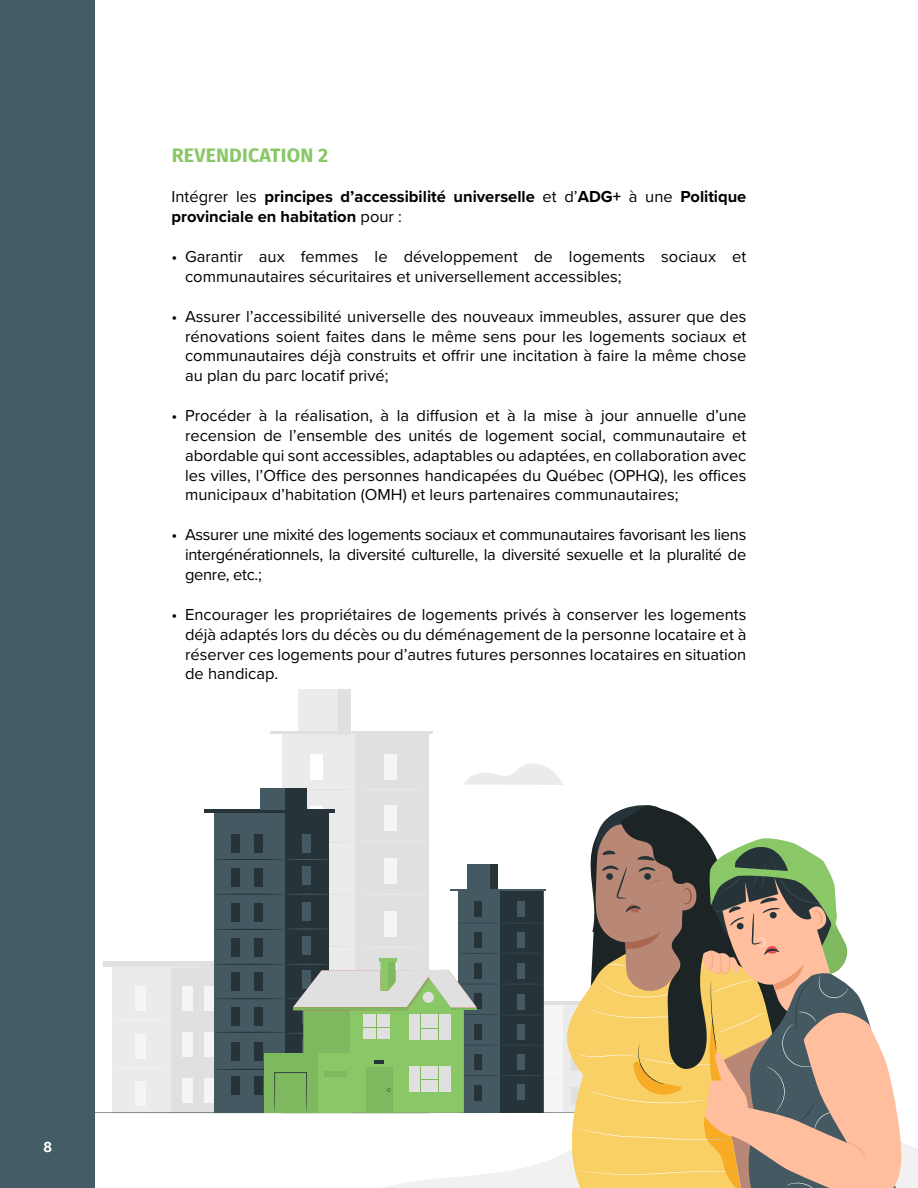
<style>
.page{position:relative;width:918px;height:1188px;background:#fff}
.page>*{position:absolute;margin:0;border:0;box-sizing:border-box;transform-origin:0 0}
.t1{font:700 19.5px "Fira Sans";letter-spacing:.01em;color:#89c767}
.t2{font:16.5px/19.8px "Proxima Nova";color:#000;text-align:justify}
.t3{font:700 16.5px/19.8px "Proxima Nova";color:#000}
.t4{font:600 15px "Fira Sans";color:#fff}
.s1{font-weight:400}
</style>
<div class="page">
<div style="left:282px;top:734px;width:146px;height:380px;background:#ebebeb"></div>
<div style="left:355px;top:734px;width:73px;height:380px;background:#e0e0e0"></div>
<div style="left:299px;top:689px;width:51px;height:45px;background:#ebebeb"></div>
<div style="left:338px;top:689px;width:12px;height:45px;background:#e0e0e0"></div>
<hr style="left:270px;top:731px;width:163px;height:3px;background:#e0e0e0">
<div style="left:311px;top:754px;width:12px;height:26px;background:#fff"></div>
<hr style="left:282px;top:789px;width:73px;height:1px;background:#e0e0e0;border-radius:50%">
<div style="left:385px;top:754px;width:12px;height:26px;background:#f5f5f5"></div>
<hr style="left:356px;top:789px;width:73px;height:1px;background:#ebebeb;border-radius:50%">
<svg style="left:464px;top:764px;width:99px;height:21px"></svg>
<div style="left:261px;top:788px;width:46px;height:23px;background:#263338"></div>
<div style="left:261px;top:788px;width:24px;height:21px;background:#455963"></div>
<svg style="left:94px;top:804px;width:824px;height:384px"></svg>
<div style="left:0;top:0;width:94px;height:1188px;background:#445c65"></div>
<p class="t1" style="left:172px;top:139px;width:158px">REVENDICATION 2</p>
<p class="t3" style="left:172px;top:186px;width:576px"><span class="s1">Intégrer les</span> principes d’accessibilité universelle <span class="s1">et d’</span>ADG+ <span class="s1">à une</span> Politique provinciale en habitation <span class="s1">pour :</span></p>
<p class="t2" style="left:185px;top:246px;width:563px;text-indent:-13px">• Garantir aux femmes le développement de logements sociaux et communautaires sécuritaires et universellement accessibles;</p>
<p class="t2" style="left:185px;top:306px;width:563px;text-indent:-13px">• Assurer l’accessibilité universelle des nouveaux immeubles, assurer que des rénovations soient faites dans le même sens pour les logements sociaux et communautaires déjà construits et offrir une incitation à faire la même chose au plan du parc locatif privé;</p>
<p class="t2" style="left:185px;top:405px;width:563px;text-indent:-13px">• Procéder à la réalisation, à la diffusion et à la mise à jour annuelle d’une recension de l’ensemble des unités de logement social, communautaire et abordable qui sont accessibles, adaptables ou adaptées, en collaboration avec les villes, l’Office des personnes handicapées du Québec (OPHQ), les offices municipaux d’habitation (OMH) et leurs partenaires communautaires;</p>
<p class="t2" style="left:185px;top:524px;width:563px;text-indent:-13px">• Assurer une mixité des logements sociaux et communautaires favorisant les liens intergénérationnels, la diversité culturelle, la diversité sexuelle et la pluralité de genre, etc.;</p>
<p class="t2" style="left:185px;top:604px;width:563px;text-indent:-13px">• Encourager les propriétaires de logements privés à conserver les logements déjà adaptés lors du décès ou du déménagement de la personne locataire et à réserver ces logements pour d’autres futures personnes locataires en situation de handicap.</p>
<p class="t4" style="left:43px;top:1134px;width:10px">8</p>
</div>
